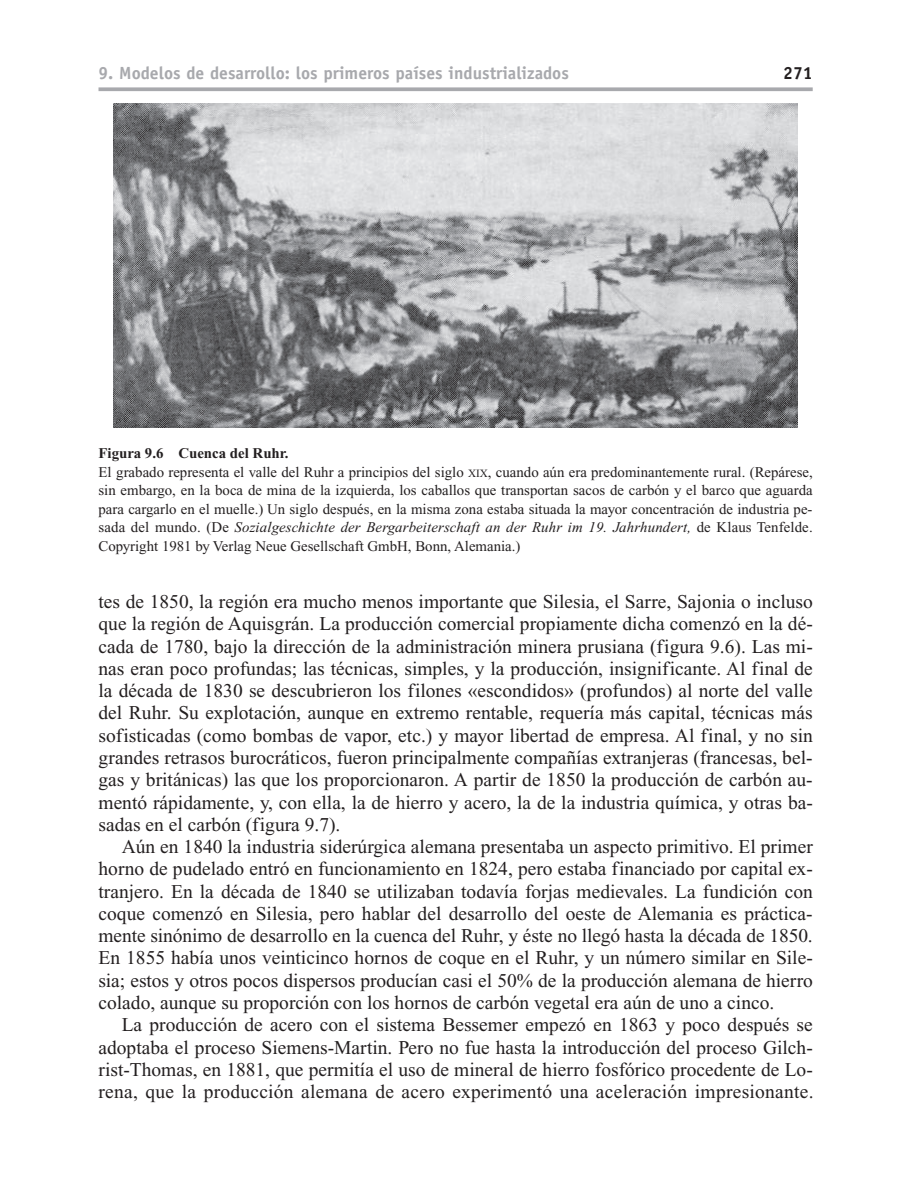
<style>
.page{position:relative;width:912px;height:1190px;background:#fff}
.page>*{position:absolute;margin:0;border:0;box-sizing:border-box;transform-origin:0 0}
.t1{font:19.43px/22.2px "Times New Roman";color:#231f20;text-align:justify}
.t2{font:700 17.68px "Officina Sans";color:#a8a9ad}
.t3{font:700 17.68px "Officina Sans";color:#231f20}
.t4{font:14.88px/18.6px "Times New Roman";color:#231f20}
.s1{font-weight:700}
.s2{font-size:11.2px}
.s3{font-style:italic}
</style>
<div class="page">
<svg style="left:98px;top:87px;width:714px;height:4px;background:#b1b1b5"></svg>
<img style="left:114px;top:103px;width:683px;height:324px">
<p class="t2" style="left:98px;top:66px;width:472px">9. Modelos de desarrollo: los primeros países industrializados</p>
<p class="t3" style="left:783px;top:66px;width:31px">271</p>
<p class="t4" style="left:98px;top:445px;width:716px"><span class="s1">Figura 9.6 Cuenca del Ruhr.<br></span>El grabado representa el valle del Ruhr a principios del siglo <span class="s2">XIX</span>, cuando aún era predominantemente rural. (Repárese, sin embargo, en la boca de mina de la izquierda, los caballos que transportan sacos de carbón y el barco que aguarda para cargarlo en el muelle.) Un siglo después, en la misma zona estaba situada la mayor concentración de industria pe&shy;sada del mundo. (De <span class="s3">Sozialgeschichte der Bergarbeiterschaft an der Ruhr im 19. Jahrhundert,</span> de Klaus Tenfelde.<br>Copyright 1981 by Verlag Neue Gesellschaft GmbH, Bonn, Alemania.)</p>
<p class="t1" style="left:98px;top:592px;width:716px">tes de 1850, la región era mucho menos importante que Silesia, el Sarre, Sajonia o incluso que la región de Aquisgrán. La producción comercial propiamente dicha comenzó en la dé&shy;cada de 1780, bajo la dirección de la administración minera prusiana (figura 9.6). Las mi&shy;nas eran poco profundas; las técnicas, simples, y la producción, insignificante. Al final de la década de 1830 se descubrieron los filones «escondidos» (profundos) al norte del valle del Ruhr. Su explotación, aunque en extremo rentable, requería más capital, técnicas más sofisticadas (como bombas de vapor, etc.) y mayor libertad de empresa. Al final, y no sin grandes retrasos burocráticos, fueron principalmente compañías extranjeras (francesas, bel&shy;gas y británicas) las que los proporcionaron. A partir de 1850 la producción de carbón au&shy;mentó rápidamente, y, con ella, la de hierro y acero, la de la industria química, y otras ba&shy;sadas en el carbón (figura 9.7).</p>
<p class="t1" style="left:98px;top:837px;width:716px;text-indent:23px">Aún en 1840 la industria siderúrgica alemana presentaba un aspecto primitivo. El primer horno de pudelado entró en funcionamiento en 1824, pero estaba financiado por capital ex&shy;tranjero. En la década de 1840 se utilizaban todavía forjas medievales. La fundición con coque comenzó en Silesia, pero hablar del desarrollo del oeste de Alemania es práctica&shy;mente sinónimo de desarrollo en la cuenca del Ruhr, y éste no llegó hasta la década de 1850.<br>En 1855 había unos veinticinco hornos de coque en el Ruhr, y un número similar en Sile&shy;sia; estos y otros pocos dispersos producían casi el 50% de la producción alemana de hierro colado, aunque su proporción con los hornos de carbón vegetal era aún de uno a cinco.</p>
<p class="t1" style="left:98px;top:1015px;width:716px;text-indent:23px">La producción de acero con el sistema Bessemer empezó en 1863 y poco después se adoptaba el proceso Siemens-Martin. Pero no fue hasta la introducción del proceso Gilch&shy;rist-Thomas, en 1881, que permitía el uso de mineral de hierro fosfórico procedente de Lo&shy;rena, que la producción alemana de acero experimentó una aceleración impresionante.</p>
</div>
